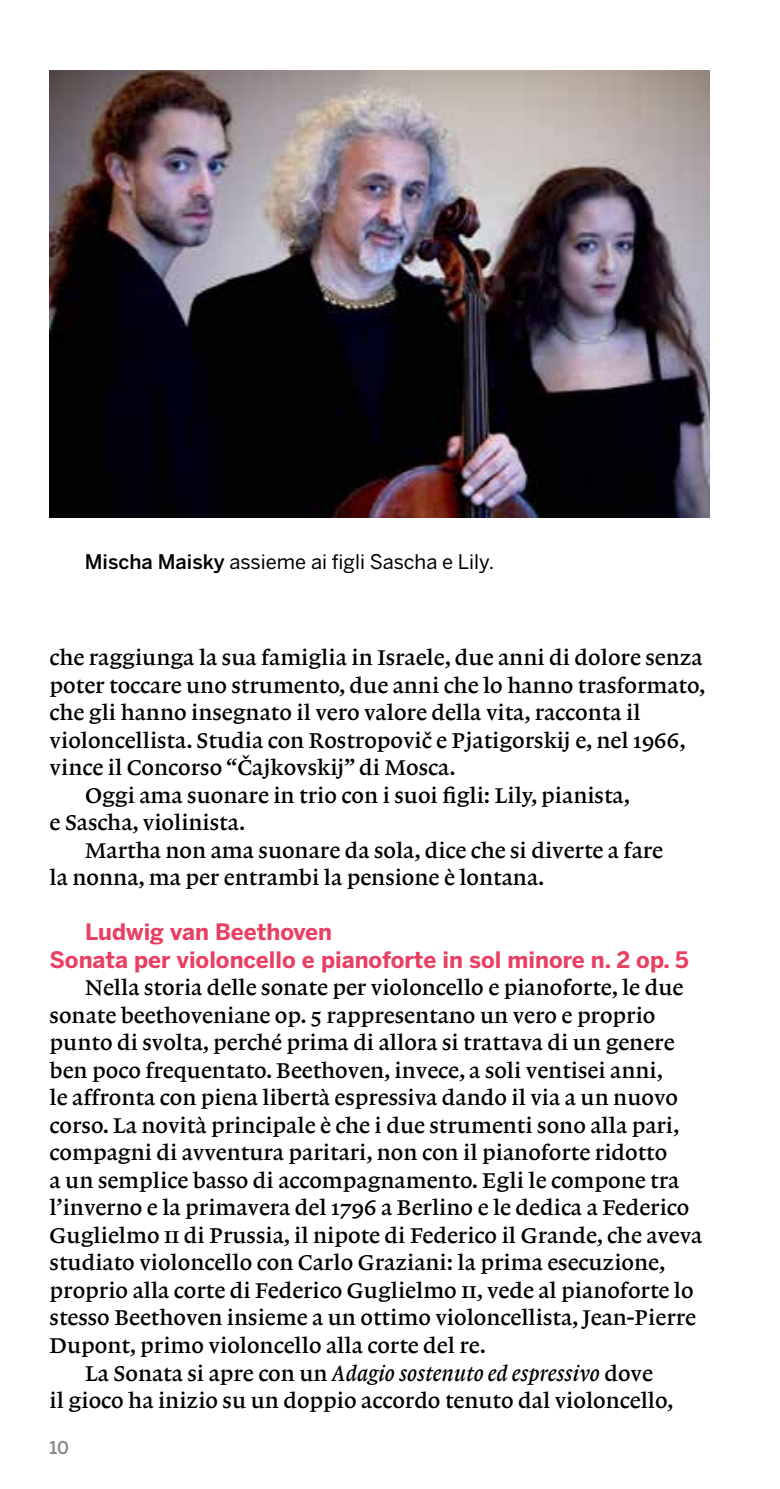
<style>
.page{position:relative;width:780px;height:1489px;background:#fff}
.page>*{position:absolute;margin:0;border:0;box-sizing:border-box;transform-origin:0 0}
.t1{font:22.5px/27.5px "Lexicon No 1 Roman B";color:#000}
.t2{font:700 22.5px/27.5px "Benton Sans";color:#e93f62}
.t3{font:22.5px "Lexicon No 1 Italic B";color:#000}
.t4{font:20px "Benton Sans";color:#000}
.t5{font:500 17.5px "Benton Sans";color:#878787}
.s1{font-weight:500}
.s2{font-family:"Lexicon No 1 Roman B"}
</style>
<div class="page">
<img style="left:50px;top:71px;width:659px;height:447px">
<p class="t4" style="left:85px;top:550px;width:411px"><span class="s1">Mischa Maisky</span> assieme ai figli Sascha e Lily.</p>
<p class="t1" style="left:50px;top:644px;width:654px">che raggiunga la sua famiglia in Israele, due anni di dolore senza</p>
<p class="t1" style="left:50px;top:671px;width:657px">poter toccare uno strumento, due anni che lo hanno trasformato,</p>
<p class="t1" style="left:50px;top:699px;width:592px">che gli hanno insegnato il vero valore della vita, racconta il</p>
<p class="t1" style="left:50px;top:726px;width:637px">violoncellista. Studia con Rostropovič e Pjatigorskij e, nel 1966,</p>
<p class="t1" style="left:50px;top:754px;width:407px">vince il Concorso “Čajkovskij” di Mosca.</p>
<p class="t1" style="left:85px;top:781px;width:546px">Oggi ama suonare in trio con i suoi figli: Lily, pianista,</p>
<p class="t1" style="left:50px;top:809px;width:197px">e Sascha, violinista.</p>
<p class="t1" style="left:85px;top:836px;width:579px">Martha non ama suonare da sola, dice che si diverte a fare</p>
<p class="t1" style="left:50px;top:864px;width:496px">la nonna, ma per entrambi la pensione è lontana.</p>
<p class="t2" style="left:50px;top:918px;width:640px;text-indent:35px">Ludwig van Beethoven<br>Sonata per violoncello e pianoforte in sol minore n. 2 op. 5</p>
<p class="t1" style="left:50px;top:974px;width:654px;text-indent:35px">Nella storia delle sonate per violoncello e pianoforte, le due sonate beethoveniane op. 5 rappresentano un vero e proprio punto di svolta, perché prima di allora si trattava di un genere ben poco frequentato. Beethoven, invece, a soli ventisei anni,<br>le affronta con piena libertà espressiva dando il via a un nuovo corso. La novità principale è che i due strumenti sono alla pari, compagni di avventura paritari, non con il pianoforte ridotto<br>a un semplice basso di accompagnamento. Egli le compone tra l’inverno e la primavera del 1796 a Berlino e le dedica a Federico Guglielmo ii di Prussia, il nipote di Federico il Grande, che aveva studiato violoncello con Carlo Graziani: la prima esecuzione, proprio alla corte di Federico Guglielmo ii, vede al pianoforte lo stesso Beethoven insieme a un ottimo violoncellista, Jean-Pierre Dupont, primo violoncello alla corte del re.</p>
<p class="t3" style="left:85px;top:1359px;width:569px"><span class="s2">La Sonata si apre con un</span> Adagio sostenuto ed espressivo <span class="s2">dove</span></p>
<p class="t1" style="left:50px;top:1386px;width:625px">il gioco ha inizio su un doppio accordo tenuto dal violoncello,</p>
<p class="t5" style="left:50px;top:1436px;width:21px">10</p>
</div>
